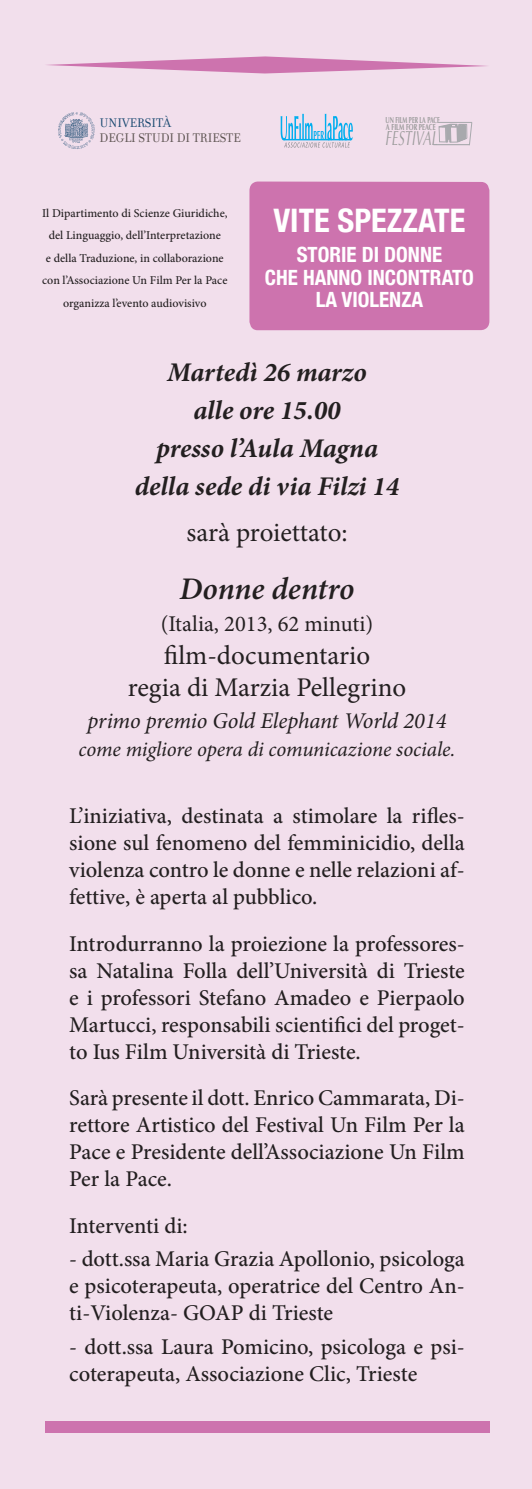
<style>
.page{position:relative;width:532px;height:1489px;background:#fff}
.page>*{position:absolute;margin:0;border:0;box-sizing:border-box;transform-origin:0 0}
.t1{font:700 condensed 32.4px "Helvetica Neue";color:#fff}
.t2{font:italic 600 31.5px "Minion Pro";letter-spacing:-.005em;color:#231f20}
.t3{font:italic 700 27px "Minion Pro";color:#231f20}
.t4{font:27px "Minion Pro";color:#231f20}
.t5{font:500 22.5px/27px "Minion Pro";color:#231f20;text-align:justify}
.t6{font:italic 22.5px "Minion Pro";letter-spacing:-.005em;color:#231f20}
.t7{font:22.5px "Minion Pro";color:#231f20}
.t8{font:700 condensed 21px "Helvetica Neue";color:#fff}
.t9{font:italic 21px "Minion Pro";letter-spacing:-.005em;color:#231f20}
.t10{font:italic 20.4px "Optima";color:#999;scale:.64 1}
.t11{font:13.5px/15.1px "Filosofia";color:#59504d}
.t12{font:500 12px/22.5px "Minion Pro";color:#231f20;text-align:center}
.t13{font:700 8.7px/7.3px "Optima";color:#999;scale:.63 1}
.s1{color:#15466e}
</style>
<div class="page">
<div style="left:0;top:0;width:531px;height:1488px;background:#f2dfec"></div>
<hr style="left:433px;top:144px;width:36px;height:1px;background:#a8a9ad">
<svg style="left:436px;top:122px;width:36px;height:24px"></svg>
<svg style="left:46px;top:56px;width:441px;height:17px"></svg>
<svg style="left:280px;top:114px;width:72px;height:33px"></svg>
<hr style="left:284px;top:139px;width:67px;height:1px;background:#00aeef">
<svg style="left:58px;top:112px;width:37px;height:37px"></svg>
<div style="left:45px;top:1420px;width:444px;height:12px;background:#cd73ae"></div>
<div style="left:249px;top:181px;width:240px;height:149px;background:#cd73ae"></div>
<p class="t11" style="left:100px;top:116px;width:143px"><span class="s1">UNIVERSITÀ<br></span>DEGLI STUDI DI TRIESTE</p>
<p class="t12" style="left:42px;top:202px;width:187px">Il Dipartimento di Scienze Giuridiche,</p>
<p class="t12" style="left:42px;top:224px;width:187px">del Linguaggio, dell’Interpretazione<br>e della Traduzione, in collaborazione con l’Associazione Un Film Per la Pace organizza l’evento audiovisivo</p>
<p class="t13" style="left:385px;top:116px;width:88px">UN FILM PER LA PACE<br>A FILM FOR PEACE</p>
<p class="t10" style="left:385px;top:126px;width:83px">FESTIVAL</p>
<p class="t1" style="left:273px;top:201px;width:193px">VITE SPEZZATE</p>
<p class="t8" style="left:296px;top:242px;width:147px">STORIE DI DONNE</p>
<p class="t8" style="left:265px;top:264px;width:210px">CHE HANNO INCONTRATO</p>
<p class="t8" style="left:315px;top:287px;width:109px">LA VIOLENZA</p>
<p class="t3" style="left:167px;top:353px;width:201px">Martedì 26 marzo</p>
<p class="t3" style="left:193px;top:391px;width:149px">alle ore 15.00</p>
<p class="t3" style="left:156px;top:429px;width:223px">presso l’Aula Magna</p>
<p class="t3" style="left:135px;top:467px;width:266px">della sede di via Filzi 14</p>
<p class="t4" style="left:186px;top:514px;width:163px">sarà proiettato:</p>
<p class="t2" style="left:179px;top:566px;width:176px">Donne dentro</p>
<p class="t7" style="left:161px;top:609px;width:214px">(Italia, 2013, 62 minuti)</p>
<p class="t4" style="left:164px;top:637px;width:208px">film-documentario</p>
<p class="t4" style="left:128px;top:669px;width:280px">regia di Marzia Pellegrino</p>
<p class="t6" style="left:87px;top:706px;width:360px">primo premio Gold Elephant World 2014</p>
<p class="t9" style="left:78px;top:734px;width:378px">come migliore opera di comunicazione sociale.</p>
<p class="t5" style="left:69px;top:802px;width:397px">L’iniziativa, destinata a stimolare la rifles&shy;sione sul fenomeno del femminicidio, della violenza contro le donne e nelle relazioni af&shy;fettive, è aperta al pubblico.</p>
<p class="t5" style="left:69px;top:929px;width:397px">Introdurranno la proiezione la professores&shy;sa Natalina Folla dell’Università di Trieste e i professori Stefano Amadeo e Pierpaolo Martucci, responsabili scientifici del proget&shy;to Ius Film Università di Trieste.</p>
<p class="t5" style="left:69px;top:1084px;width:397px">Sarà presente il dott. Enrico Cammarata, Di&shy;rettore Artistico del Festival Un Film Per la Pace e Presidente dell’Associazione Un Film Per la Pace.</p>
<p class="t5" style="left:69px;top:1211px;width:120px">Interventi di:</p>
<p class="t5" style="left:69px;top:1245px;width:397px">- dott.ssa Maria Grazia Apollonio, psicologa e psicoterapeuta, operatrice del Centro An&shy;ti-Violenza- GOAP di Trieste</p>
<p class="t5" style="left:69px;top:1332px;width:397px">- dott.ssa Laura Pomicino, psicologa e psi&shy;coterapeuta, Associazione Clic, Trieste</p>
</div>
